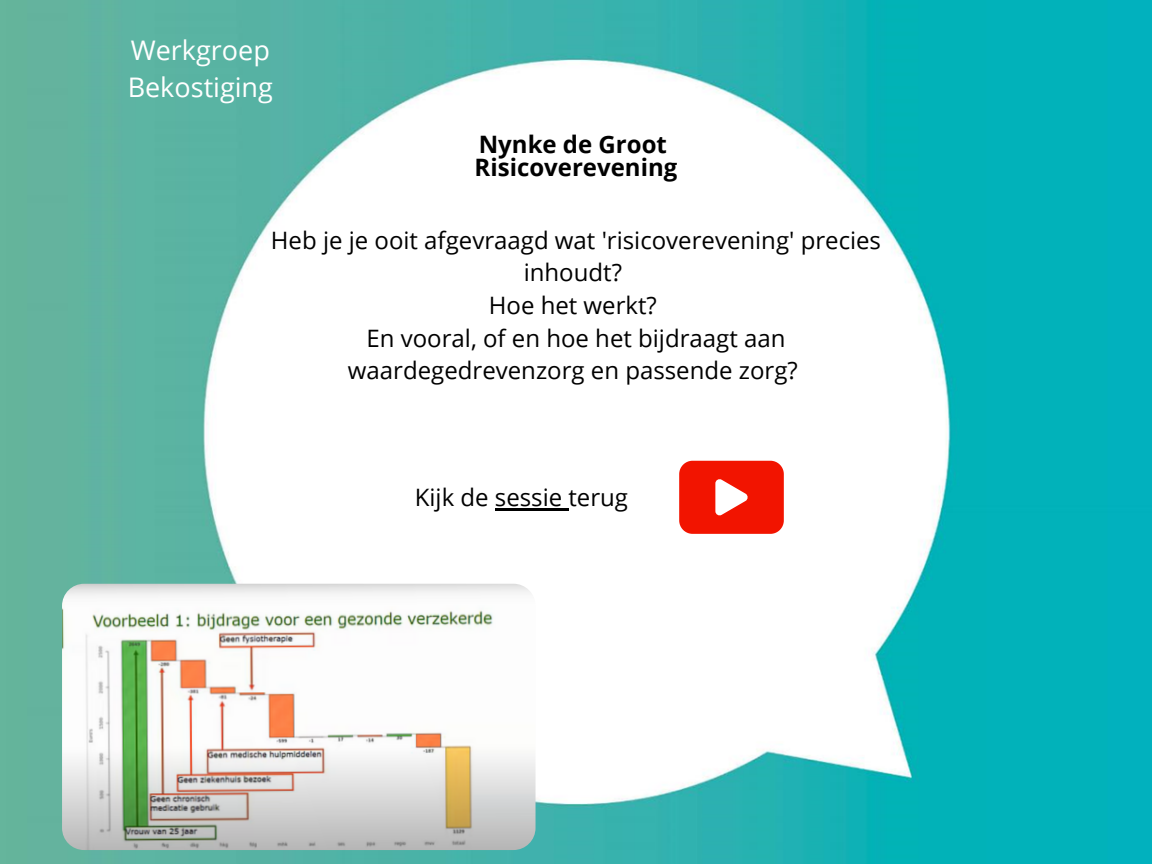
<style>
.page{position:relative;width:1152px;height:864px;background:#fff}
.page>*{position:absolute;margin:0;border:0;box-sizing:border-box;transform-origin:0 0}
.t1{font:27px "Open Sans";color:#fff}
.t2{font:24px/32.7px "Open Sans";color:#000;text-align:center}
.t3{font:700 24px "Open Sans";color:#000}
</style>
<div class="page">
<img style="left:0;top:0;width:1152px;height:864px">
<img style="left:62px;top:584px;width:474px;height:266px;border-radius:22px">
<svg style="left:679px;top:461px;width:105px;height:73px;background:#f3301e"></svg>
<hr style="left:495px;top:508px;width:73px;height:2px;background:#000">
<p class="t1" style="left:131px;top:31px;width:141px">Werkgroep</p>
<p class="t1" style="left:128px;top:68px;width:147px">Bekostiging</p>
<p class="t3" style="left:479px;top:127px;width:190px">Nynke de Groot</p>
<p class="t3" style="left:475px;top:151px;width:204px">Risicoverevening</p>
<p class="t2" style="left:271px;top:223px;width:612px">Heb je je ooit afgevraagd wat 'risicoverevening' precies inhoudt?</p>
<p class="t2" style="left:489px;top:288px;width:170px">Hoe het werkt?</p>
<p class="t2" style="left:348px;top:321px;width:451px">En vooral, of en hoe het bijdraagt aan waardegedrevenzorg en passende zorg?</p>
<p class="t2" style="left:415px;top:480px;width:215px">Kijk de sessie terug</p>
</div>
